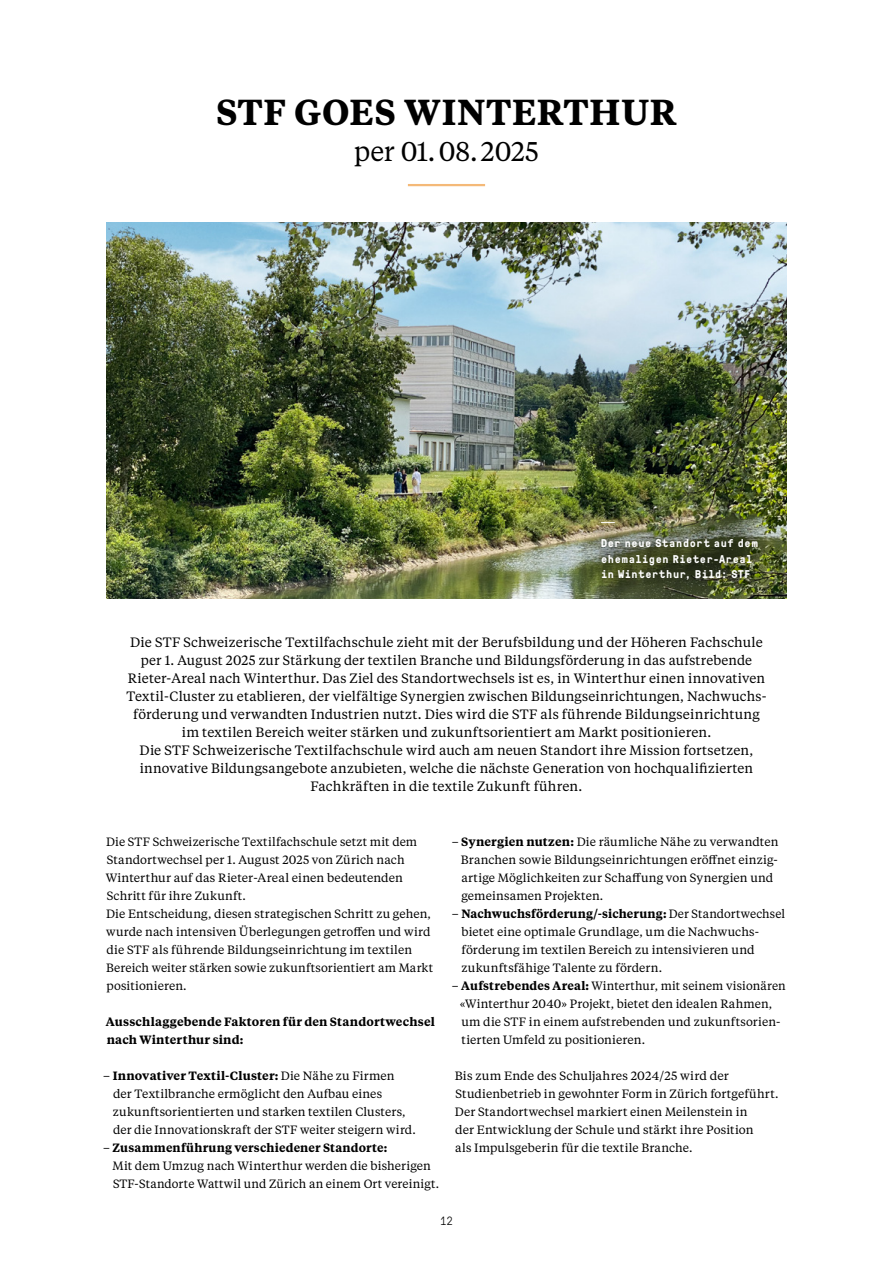
<style>
.page{position:relative;width:893px;height:1263px;background:#fff}
.page>*{position:absolute;margin:0;border:0;box-sizing:border-box;transform-origin:0 0}
.t1{font:600 36px "Tiempos Text";letter-spacing:.015em;color:#000}
.t2{font:27px "Tiempos Text";color:#000}
.t3{font:13.5px/18px "Tiempos Text";letter-spacing:.01em;color:#000;text-align:center}
.t4{font:12px/18px "Tiempos Text";letter-spacing:.01em;color:#000}
.t5{font:600 12px/18px "Tiempos Text";letter-spacing:.01em;color:#000}
.t6{font:300 12px "GT Pressura Mono";color:#000}
.t7{font:700 11.25px/15.8px "GT Pressura Mono";letter-spacing:.055em;color:#fff}
.s1{font-weight:600}
</style>
<div class="page">
<hr style="left:408px;top:184px;width:77px;height:2px;background:#f4b978">
<img style="left:106px;top:223px;width:681px;height:375px">
<div style="left:582px;top:504px;width:193px;height:94px;background:#000;opacity:.84"></div>
<svg style="left:601px;top:522px;width:14px;height:1px"></svg>
<h1 class="t1" style="left:216px;top:87px;width:462px">STF GOES WINTERTHUR</h1>
<h2 class="t2" style="left:354px;top:133px;width:186px">per 01.08.2025</h2>
<p class="t7" style="left:601px;top:535px;width:158px">Der neue Standort auf dem ehemaligen Rieter-Areal in Winterthur, Bild: STF</p>
<p class="t3" style="left:126px;top:632px;width:642px">Die STF Schweizerische Textilfachschule zieht mit der Berufsbildung und der Höheren Fachschule per 1. August 2025 zur Stärkung der textilen Branche und Bildungsförderung in das aufstrebende Rieter-Areal nach Winterthur. Das Ziel des Standortwechsels ist es, in Winterthur einen innovativen Textil-Cluster zu etablieren, der vielfältige Synergien zwischen Bildungseinrichtungen, Nachwuchs&shy;förderung und verwandten Industrien nutzt. Dies wird die STF als führende Bildungseinrichtung im textilen Bereich weiter stärken und zukunftsorientiert am Markt positionieren.<br>Die STF Schweizerische Textilfachschule wird auch am neuen Standort ihre Mission fortsetzen, innovative Bildungsangebote anzubieten, welche die nächste Generation von hochqualifizierten Fachkräften in die textile Zukunft führen.</p>
<p class="t4" style="left:106px;top:832px;width:329px">Die STF Schweizerische Textilfachschule setzt mit dem Standortwechsel per 1. August 2025 von Zürich nach Winterthur auf das Rieter-Areal einen bedeutenden Schritt für ihre Zukunft.<br>Die Entscheidung, diesen strategischen Schritt zu gehen, wurde nach intensiven Überlegungen getroffen und wird die STF als führende Bildungseinrichtung im textilen Bereich weiter stärken sowie zukunftsorientiert am Markt positionieren.</p>
<p class="t5" style="left:106px;top:1012px;width:331px">Ausschlaggebende Faktoren für den Standortwechsel nach Winterthur sind:</p>
<p class="t4" style="left:113px;top:1066px;width:304px;text-indent:-10px">– <span class="s1">Innovativer Textil-Cluster:</span> Die Nähe zu Firmen der Textilbranche ermöglicht den Aufbau eines zukunftsorientierten und starken textilen Clusters, der die Innovationskraft der STF weiter steigern wird.</p>
<p class="t4" style="left:113px;top:1138px;width:328px;text-indent:-9px">– <span class="s1">Zusammenführung verschiedener Standorte:<br></span>Mit dem Umzug nach Winterthur werden die bisherigen<br>STF-Standorte Wattwil und Zürich an einem Ort vereinigt.</p>
<p class="t4" style="left:461px;top:832px;width:319px;text-indent:-9px">– <span class="s1">Synergien nutzen:</span> Die räumliche Nähe zu verwandten Branchen sowie Bildungseinrichtungen eröffnet einzig&shy;artige Möglichkeiten zur Schaffung von Synergien und gemeinsamen Projekten.</p>
<p class="t4" style="left:461px;top:904px;width:325px;text-indent:-10px">– <span class="s1">Nachwuchsförderung/-sicherung:</span> Der Standortwechsel bietet eine optimale Grundlage, um die Nachwuchs&shy;förderung im textilen Bereich zu intensivieren und zukunftsfähige Talente zu fördern.</p>
<p class="t4" style="left:460px;top:976px;width:327px;text-indent:-8px">– <span class="s1">Aufstrebendes Areal:</span> Winterthur, mit seinem visionären «Winterthur 2040» Projekt, bietet den idealen Rahmen, um die STF in einem aufstrebenden und zukunftsorien&shy;tierten Umfeld zu positionieren.</p>
<p class="t4" style="left:455px;top:1066px;width:325px">Bis zum Ende des Schuljahres 2024/25 wird der Studienbetrieb in gewohnter Form in Zürich fortgeführt.<br>Der Standortwechsel markiert einen Meilenstein in<br>der Entwicklung der Schule und stärkt ihre Position<br>als Impulsgeberin für die textile Branche.</p>
<p class="t6" style="left:440px;top:1212px;width:15px">12</p>
</div>
